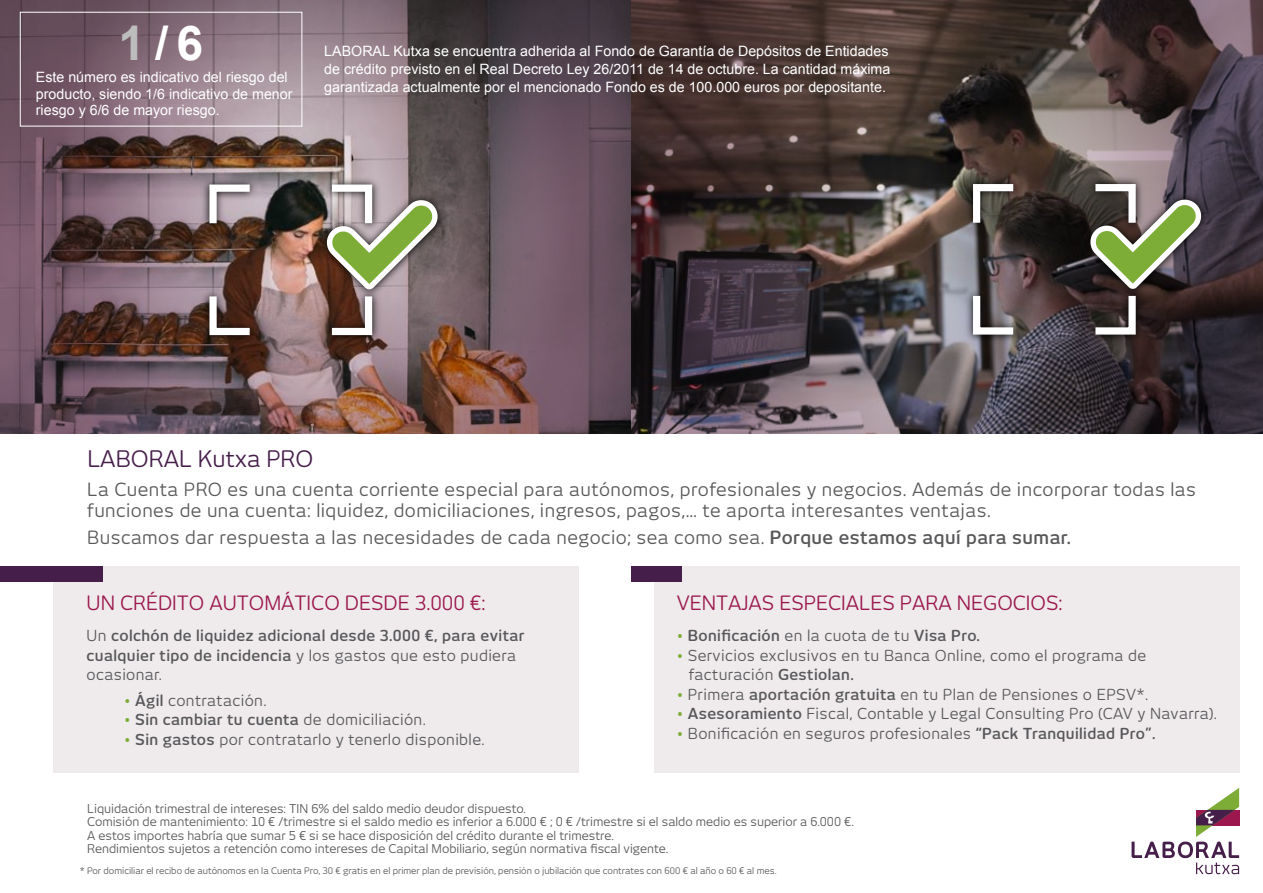
<style>
.page{position:relative;width:1263px;height:893px;background:#fff}
.page>*{position:absolute;margin:0;border:0;box-sizing:border-box;transform-origin:0 0}
.t1{font:700 48px "Arial";color:#fff}
.t2{font:22.5px "New June";color:#461e4a}
.t3{font:19.5px "New June";color:#9b174d}
.t4{font:18px/21px "New June";letter-spacing:.025em;color:#58585a}
.t5{font:15px/19.5px "New June";letter-spacing:.025em;color:#58585a}
.t6{font:600 15px/19.5px "New June";letter-spacing:.025em;color:#58585a}
.t7{font:14.25px/16.5px "Arial";color:#fff}
.t8{font:12px/13.5px "New June";color:#58585a}
.t9{font:9px "New June";color:#58585a}
.s1{color:#bdbdbd}
.s2{font-weight:600}
.s3{font-weight:400}
.s4{color:#7ead37}
.s5{font-weight:400;color:#7ead37}
</style>
<div class="page">
<div style="left:54px;top:566px;width:525px;height:207px;background:#efebed"></div>
<svg style="left:1131px;top:788px;width:108px;height:86px"></svg>
<svg style="left:0;top:0;width:631px;height:433px;background:#715a61"></svg>
<img style="left:198px;top:173px;width:251px;height:174px">
<svg style="left:206px;top:181px;width:51px;height:49px"></svg>
<svg style="left:206px;top:289px;width:51px;height:50px"></svg>
<svg style="left:316px;top:181px;width:133px;height:158px;background:#908878"></svg>
<svg style="left:631px;top:0;width:632px;height:433px;background:#493d3e"></svg>
<img style="left:961px;top:173px;width:252px;height:173px">
<svg style="left:969px;top:180px;width:51px;height:50px"></svg>
<svg style="left:969px;top:289px;width:51px;height:49px"></svg>
<svg style="left:1079px;top:180px;width:133px;height:158px;background:#5e5d4f"></svg>
<div style="left:0;top:566px;width:103px;height:16px;background:#461e4a"></div>
<div style="left:654px;top:566px;width:585px;height:207px;background:#efebed"></div>
<div style="left:631px;top:566px;width:51px;height:16px;background:#461e4a"></div>
<div style="left:20px;top:12px;width:282px;height:115px;border:1px solid #fff"></div>
<h1 class="t1" style="left:119px;top:16px;width:86px"><span class="s1">1</span>/6</h1>
<p class="t7" style="left:36px;top:69px;width:258px">Este número es indicativo del riesgo del producto, siendo 1/6 indicativo de menor riesgo y 6/6 de mayor riesgo.</p>
<p class="t7" style="left:324px;top:42px;width:568px;line-height:18px">LABORAL Kutxa se encuentra adherida al Fondo de Garantía de Depósitos de Entidades de crédito previsto en el Real Decreto Ley 26/2011 de 14 de octubre. La cantidad máxima garantizada actualmente por el mencionado Fondo es de 100.000 euros por depositante.</p>
<h2 class="t2" style="left:87px;top:445px;width:227px">LABORAL Kutxa PRO</h2>
<h3 class="t4" style="left:87px;top:478px;width:1110px">La Cuenta PRO es una cuenta corriente especial para autónomos, profesionales y negocios. Además de incorporar todas las funciones de una cuenta: liquidez, domiciliaciones, ingresos, pagos,… te aporta interesantes ventajas.</h3>
<h3 class="t4" style="left:87px;top:526px;width:985px">Buscamos dar respuesta a las necesidades de cada negocio; sea como sea. <span class="s2">Porque estamos aquí para sumar.</span></h3>
<h3 class="t3" style="left:87px;top:591px;width:400px">UN CRÉDITO AUTOMÁTICO DESDE 3.000 €:</h3>
<p class="t6" style="left:87px;top:626px;width:439px"><span class="s3">Un</span> colchón de liquidez adicional desde 3.000 €, para evitar cualquier tipo de incidencia <span class="s3">y los gastos que esto pudiera ocasionar.</span></p>
<p class="t5" style="left:124px;top:690px;width:144px"><span class="s4">•</span> <span class="s2">Ágil</span> contratación.</p>
<p class="t6" style="left:124px;top:710px;width:303px"><span class="s5">•</span> Sin cambiar tu cuenta <span class="s3">de domiciliación.</span></p>
<p class="t5" style="left:124px;top:729px;width:362px"><span class="s4">•</span> <span class="s2">Sin gastos</span> por contratarlo y tenerlo disponible.</p>
<h3 class="t3" style="left:677px;top:591px;width:387px">VENTAJAS ESPECIALES PARA NEGOCIOS:</h3>
<p class="t6" style="left:677px;top:626px;width:305px"><span class="s5">•</span> Bonificación <span class="s3">en la cuota de tu</span> Visa Pro.</p>
<p class="t5" style="left:689px;top:645px;width:459px;text-indent:-12px"><span class="s4">•</span> Servicios exclusivos en tu Banca Online, como el programa de facturación <span class="s2">Gestiolan.</span></p>
<p class="t5" style="left:677px;top:684px;width:473px"><span class="s4">•</span> Primera <span class="s2">aportación gratuita</span> en tu Plan de Pensiones o EPSV*.</p>
<p class="t5" style="left:677px;top:704px;width:542px"><span class="s4">•</span> <span class="s2">Asesoramiento</span> Fiscal, Contable y Legal Consulting Pro (CAV y Navarra).</p>
<p class="t5" style="left:677px;top:723px;width:480px"><span class="s4">•</span> Bonificación en seguros profesionales <span class="s2">“Pack Tranquilidad Pro”.</span></p>
<p class="t8" style="left:87px;top:802px;width:768px">Liquidación trimestral de intereses: TIN 6% del saldo medio deudor dispuesto.<br>Comisión de mantenimiento: 10 € /trimestre si el saldo medio es inferior a 6.000 € ; 0 € /trimestre si el saldo medio es superior a 6.000 €.<br>A estos importes habría que sumar 5 € si se hace disposición del crédito durante el trimestre.<br>Rendimientos sujetos a retención como intereses de Capital Mobiliario, según normativa fiscal vigente.</p>
<p class="t9" style="left:80px;top:866px;width:698px">* Por domiciliar el recibo de autónomos en la Cuenta Pro, 30 € gratis en el primer plan de previsión, pensión o jubilación que contrates con 600 € al año o 60 € al mes.</p>
</div>
